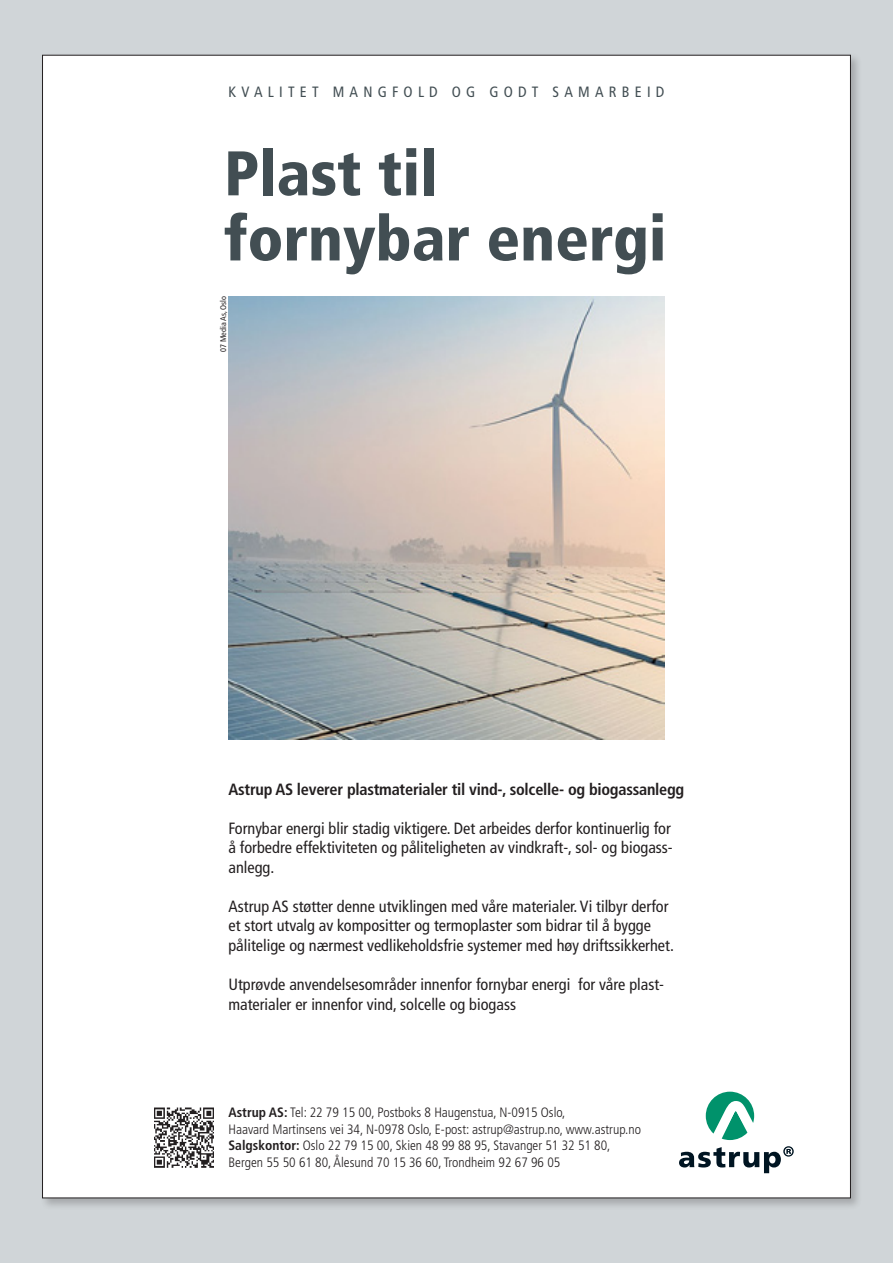
<style>
.page{position:relative;width:893px;height:1263px;background:#d0d5d8}
.page>*{position:absolute;margin:0;border:0;box-sizing:border-box;transform-origin:0 0}
.t1{font:900 condensed 62.85px/65.1px "Frutiger LT Std";color:#424e53}
.t2{font:condensed 16.35px/19.5px "Frutiger LT Std";color:#231f20}
.t3{font:700 condensed 16.35px "Frutiger LT Std";letter-spacing:-.015em;color:#231f20}
.t4{font:condensed 15px "Frutiger LT Std";letter-spacing:.35em;color:#424e53}
.t5{font:300 condensed 13.5px/16.6px "Frutiger LT Std";color:#231f20}
.t6{font:condensed 8.1px "Frutiger LT Std";color:#231f20}
.s1{font-weight:700}
</style>
<div class="page">
<div style="left:40px;top:52px;width:822px;height:1158px;background:#231f20;opacity:.25"></div>
<div style="left:43px;top:55px;width:807px;height:1143px;background:#fff"></div>
<img style="left:229px;top:297px;width:435px;height:443px">
<img style="left:154px;top:1107px;width:60px;height:60px">
<svg style="left:706px;top:1092px;width:48px;height:48px"></svg>
<svg style="left:679px;top:1146px;width:115px;height:27px"></svg>
<p class="t4" style="left:229px;top:83px;width:437px">KVALITET MANGFOLD OG GODT SAMARBEID</p>
<h1 class="t1" style="left:224px;top:141px;width:444px">Plast til fornybar energi</h1>
<p class="t6" style="left:219px;top:352px;width:57px;rotate:-90deg">07 Media As, Oslo</p>
<p class="t3" style="left:228px;top:779px;width:457px">Astrup AS leverer plastmaterialer til vind-, solcelle- og biogassanlegg</p>
<p class="t2" style="left:228px;top:818px;width:446px;text-align:justify">Fornybar energi blir stadig viktigere. Det arbeides derfor kontinuerlig for å forbedre effektiviteten og påliteligheten av vindkraft-, sol- og biogass&shy;anlegg.</p>
<p class="t2" style="left:228px;top:896px;width:447px">Astrup AS støtter denne utviklingen med våre materialer. Vi tilbyr derfor et stort utvalg av kompositter og termoplaster som bidrar til å bygge pålitelige og nærmest vedlikeholdsfrie systemer med høy driftssikkerhet.</p>
<p class="t2" style="left:228px;top:975px;width:437px">Utprøvde anvendelsesområder innenfor fornybar energi for våre plast&shy;materialer er innenfor vind, solcelle og biogass</p>
<p class="t5" style="left:228px;top:1104px;width:414px"><span class="s1">Astrup AS:</span> Tel: 22 79 15 00, Postboks 8 Haugenstua, N-0915 Oslo,<br>Haavard Martinsens vei 34, N-0978 Oslo, E-post: astrup@astrup.no, www.astrup.no <span class="s1">Salgskontor:</span> Oslo 22 79 15 00, Skien 48 99 88 95, Stavanger 51 32 51 80, Bergen 55 50 61 80, Ålesund 70 15 36 60, Trondheim 92 67 96 05</p>
</div>
